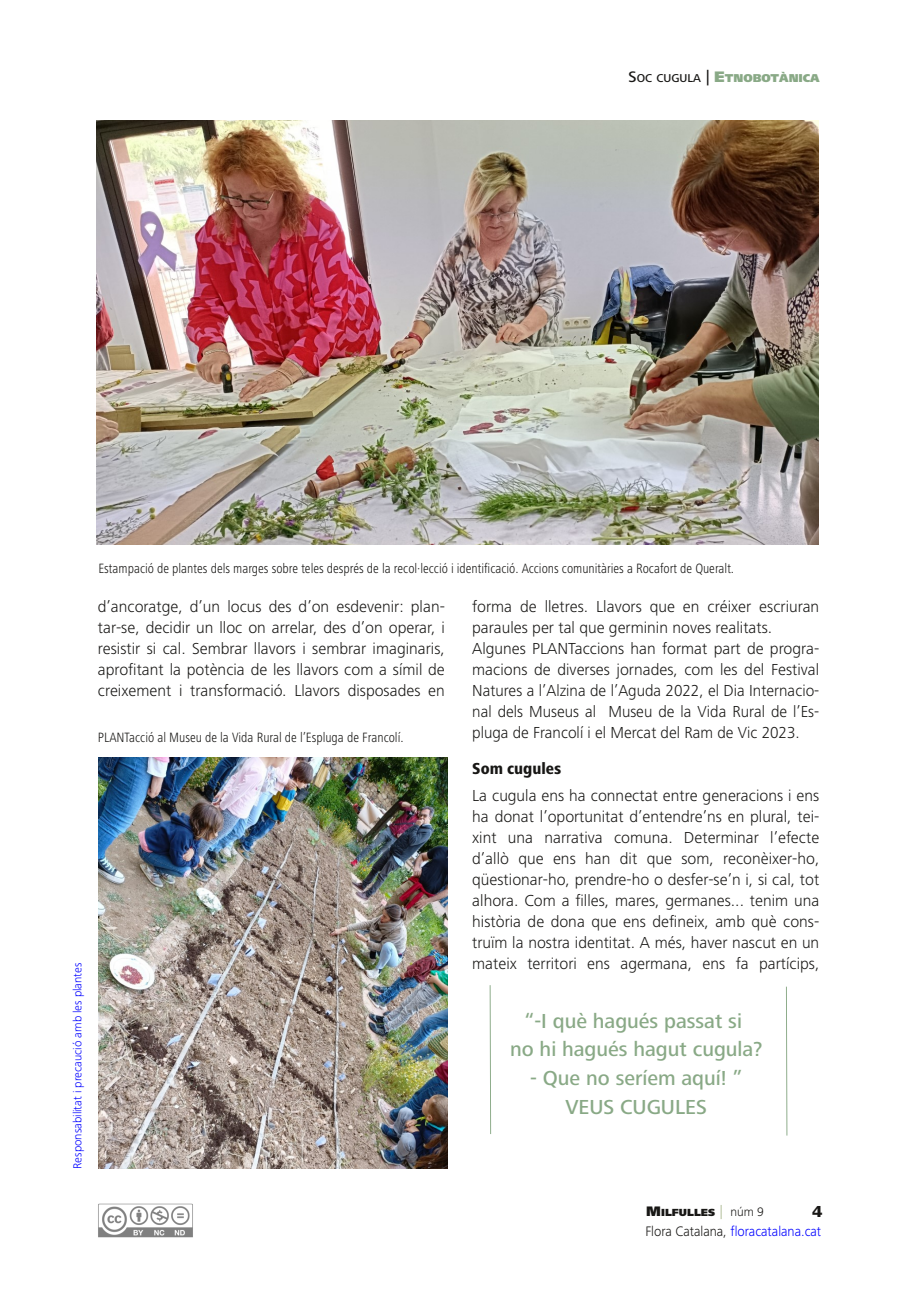
<style>
.page{position:relative;width:919px;height:1289px;background:#fff}
.page>*{position:absolute;margin:0;border:0;box-sizing:border-box;transform-origin:0 0}
.t1{font:500 21px/28.5px "Frutiger Next LT";color:#89a986;text-align:center}
.t2{font:300 16.5px/21px "Frutiger Next LT";color:#181715;text-align:justify}
.t3{font:800 condensed 16.5px "Frutiger Next LT";color:#181715}
.t4{font:800 16.5px "Frutiger Next LT";color:#181715}
.t5{font:300 14.25px "Frutiger Next LT";letter-spacing:-.005em;color:#00f;scale:.95 1}
.t6{font:300 condensed 13.95px "Frutiger Next LT";color:#181715}
.t7{font:300 12px "Frutiger Next LT";letter-spacing:-.005em;color:#00f}
.t8{font:900 11.85px "Frutiger Next LT";color:#89a986}
.t9{font:900 10.65px "Frutiger Next LT";color:#181715}
.s1{font-weight:500;font-size:15.75px;color:#181715}
.s2{font-weight:500;color:#181715}
.s3{font-size:15.75px}
.s4{font-size:14.25px}
.s5{font-weight:500;font-size:14.25px;color:#c1cbae}
.s6{font-weight:300;font-size:12.75px}
.s7{color:#181715}
</style>
<div class="page">
<img style="left:98px;top:1203px;width:95px;height:35px">
<img style="left:96px;top:120px;width:722px;height:425px">
<img style="left:98px;top:757px;width:349px;height:411px">
<svg style="left:489px;top:985px;width:2px;height:149px"></svg>
<svg style="left:786px;top:986px;width:1px;height:149px"></svg>
<p class="t8" style="left:628px;top:71px;width:192px"><span class="s1">S</span><span class="s2">OC CUGULA</span> <span class="s1">|</span> <span class="s3">E</span>TNOBOTÀNICA</p>
<p class="t7" style="left:71px;top:1168px;width:208px;rotate:-90deg">Responsabilitat i precaució amb les plantes</p>
<p class="t6" style="left:98px;top:560px;width:637px">Estampació de plantes dels marges sobre teles després de la recol·lecció i identificació. Accions comunitàries a Rocafort de Queralt.</p>
<p class="t2" style="left:98px;top:596px;width:348px">d’ancoratge, d’un locus des d’on esdevenir: plan&shy;tar-se, decidir un lloc on arrelar, des d’on operar, i resistir si cal. Sembrar llavors i sembrar imaginaris, aprofitant la potència de les llavors com a símil de creixement i transformació. Llavors disposades en</p>
<p class="t2" style="left:472px;top:596px;width:348px;text-align:left">forma de lletres. Llavors que en créixer escriuran paraules per tal que germinin noves realitats.<br>Algunes PLANTaccions han format part de progra&shy;macions de diverses jornades, com les del Festival Natures a l’Alzina de l’Aguda 2022, el Dia Internacio&shy;nal dels Museus al Museu de la Vida Rural de l’Es&shy;pluga de Francolí i el Mercat del Ram de Vic 2023.</p>
<p class="t3" style="left:472px;top:759px;width:91px">Som cugules</p>
<p class="t2" style="left:472px;top:785px;width:348px">La cugula ens ha connectat entre generacions i ens ha donat l’oportunitat d’entendre’ns en plural, tei&shy;xint una narrativa comuna. Determinar l’efecte d’allò que ens han dit que som, reconèixer-ho, qüestionar-ho, prendre-ho o desfer-se’n i, si cal, tot alhora. Com a filles, mares, germanes... tenim una història de dona que ens defineix, amb què cons&shy;truïm la nostra identitat. A més, haver nascut en un mateix territori ens agermana, ens fa partícips,</p>
<p class="t1" style="left:510px;top:1006px;width:254px">“-I què hagués passat si<br>no hi hagués hagut cugula?</p>
<p class="t1" style="left:530px;top:1063px;width:213px">- Que no seríem aquí! ”<br>VEUS CUGULES</p>
<p class="t6" style="left:98px;top:730px;width:307px">PLANTacció al Museu de la Vida Rural de l’Espluga de Francolí.</p>
<p class="t9" style="left:646px;top:1206px;width:119px"><span class="s4">M</span>ILFULLES <span class="s5">|</span> <span class="s6">núm 9</span></p>
<p class="t4" style="left:812px;top:1201px;width:12px">4</p>
<p class="t5" style="left:645px;top:1223px;width:186px"><span class="s7">Flora Catalana,</span> floracatalana.cat</p>
</div>
